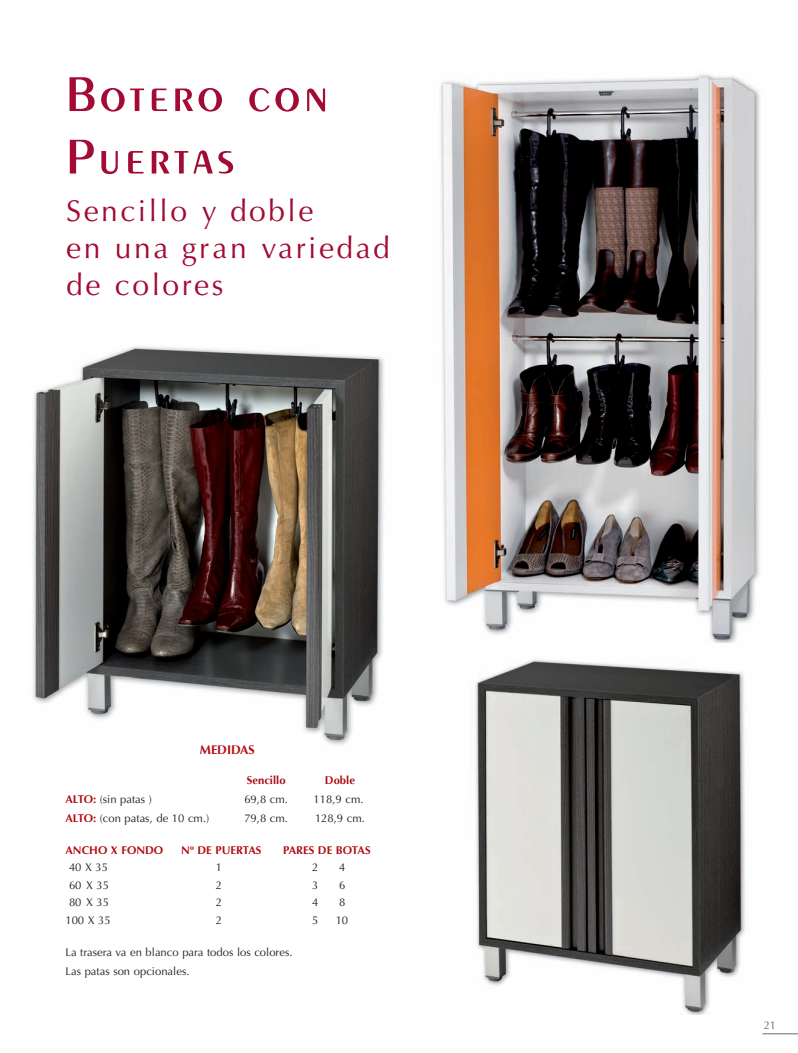
<style>
.page{position:relative;width:798px;height:1053px;background:#fff}
.page>*{position:absolute;margin:0;border:0;box-sizing:border-box;transform-origin:0 0}
.t1{font:600 52px/62.5px "Peignot";letter-spacing:.085em;color:#a30a34}
.t2{font:30px/36.8px "Optima";letter-spacing:.085em;color:#a30a34}
.t3{font:700 12.5px "Optima";color:#b00d15}
.t4{font:11.25px/18.8px "Optima";color:#231f20}
.t5{font:700 11.25px "Optima";color:#b00d15}
.t6{font:700 11.25px "Optima";color:#b00d15}
.t7{font:11.25px "Optima";color:#6c6d70}
.s1{font-weight:700;color:#b00d15}
.s2{font-style:inherit}
</style>
<div class="page">
<hr style="left:762px;top:1033px;width:35px;height:1px;background:#6c6d70">
<img style="left:32px;top:346px;width:352px;height:399px">
<img style="left:440px;top:74px;width:320px;height:569px">
<img style="left:475px;top:659px;width:270px;height:355px">
<h1 class="t1" style="left:66px;top:62px;width:263px">Botero con<br>Puertas</h1>
<h2 class="t2" style="left:66px;top:193px;width:325px">Sencillo y doble<br>en una gran variedad de colores</h2>
<p class="t3" style="left:200px;top:742px;width:56px">MEDIDAS</p>
<p class="t6" style="left:247px;top:773px;width:40px">Sencillo</p>
<p class="t6" style="left:325px;top:773px;width:32px">Doble</p>
<p class="t4" style="left:65px;top:790px;width:88px"><span class="s1">ALTO:</span> (sin patas )</p>
<p class="t4" style="left:244px;top:790px;width:45px">69,8 cm.</p>
<p class="t4" style="left:313px;top:790px;width:51px">118,9 cm.</p>
<p class="t4" style="left:65px;top:808px;width:145px"><span class="s1">ALTO:</span> (con patas, de 10 cm.)</p>
<p class="t4" style="left:244px;top:808px;width:45px">79,8 cm.</p>
<p class="t4" style="left:315px;top:808px;width:51px">128,9 cm.</p>
<p class="t5" style="left:65px;top:845px;width:99px">ANCHO X FONDO</p>
<p class="t5" style="left:181px;top:845px;width:82px">Nº DE <span class="s2">PUERT</span>AS</p>
<p class="t5" style="left:283px;top:845px;width:89px"><span class="s2">P</span>ARES DE <span class="s2">BOT</span>AS</p>
<p class="t4" style="left:69px;top:857px;width:41px">40 X 35</p>
<p class="t4" style="left:216px;top:857px;width:8px">1</p>
<p class="t4" style="left:312px;top:857px;width:8px">2</p>
<p class="t4" style="left:339px;top:857px;width:8px">4</p>
<p class="t4" style="left:69px;top:875px;width:41px">60 X 35</p>
<p class="t4" style="left:216px;top:875px;width:8px">2</p>
<p class="t4" style="left:312px;top:875px;width:8px">3</p>
<p class="t4" style="left:339px;top:875px;width:8px">6</p>
<p class="t4" style="left:69px;top:892px;width:41px">80 X 35</p>
<p class="t4" style="left:216px;top:892px;width:8px">2</p>
<p class="t4" style="left:312px;top:892px;width:8px">4</p>
<p class="t4" style="left:339px;top:892px;width:8px">8</p>
<p class="t4" style="left:65px;top:910px;width:47px">100 X 35</p>
<p class="t4" style="left:216px;top:910px;width:8px">2</p>
<p class="t4" style="left:312px;top:910px;width:8px">5</p>
<p class="t4" style="left:335px;top:910px;width:14px">10</p>
<p class="t4" style="left:65px;top:943px;width:228px">La trasera va en blanco para todos los colores.<br>Las patas son opcionales.</p>
<p class="t7" style="left:763px;top:1018px;width:14px">21</p>
</div>
